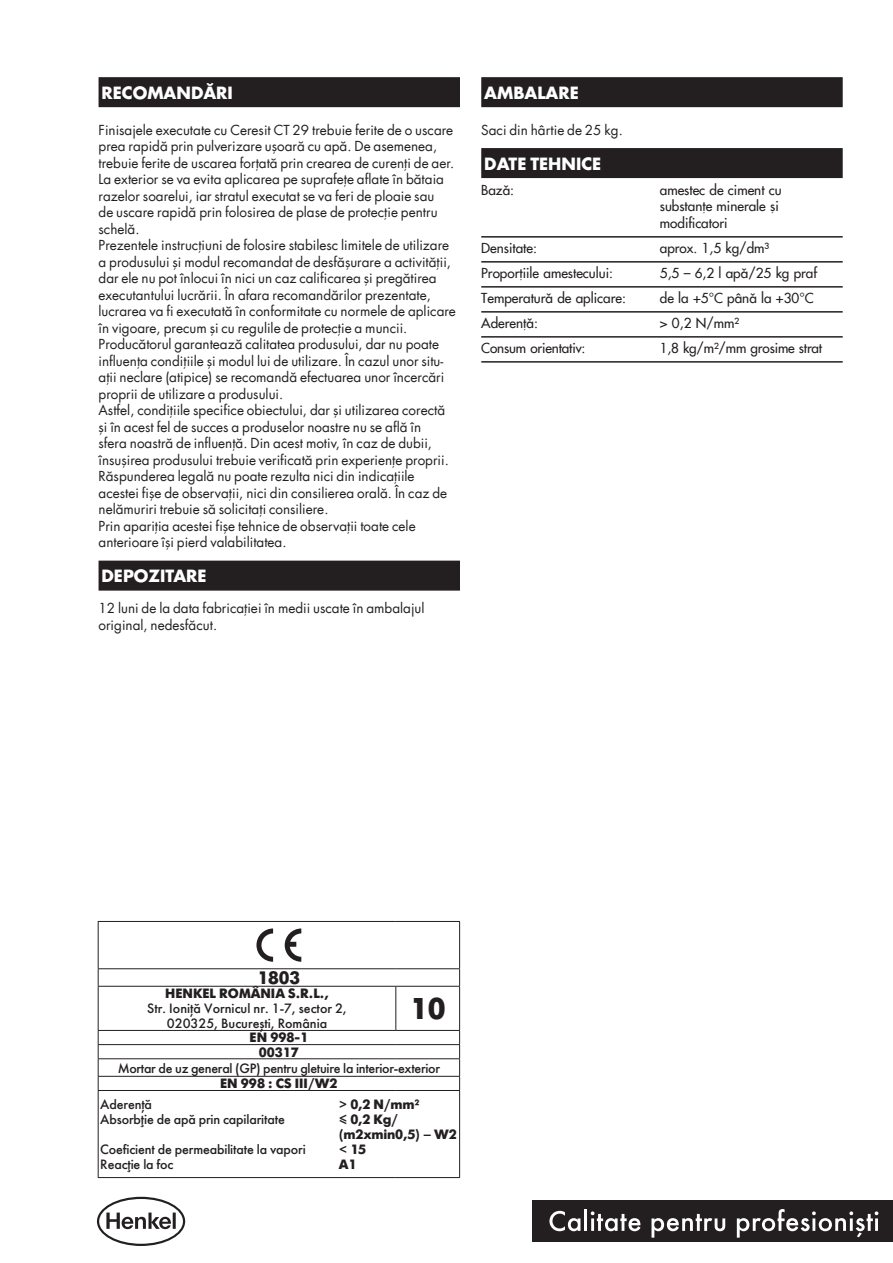
<style>
.page{position:relative;width:893px;height:1263px;background:#fff}
.page>*{position:absolute;margin:0;border:0;box-sizing:border-box;transform-origin:0 0}
.t1{font:700 30px "Futura Futuris";color:#231f20}
.t2{font:700 18px "Futura Futuris";color:#231f20}
.t3{font:700 16.5px "Futura Std";color:#fff}
.t4{font:13.5px/16.5px "Futura Std";color:#231f20}
.t5{font:13.5px/16.5px "Futura Portos";color:#231f20}
.t6{font:13.5px/15px "Futura Futuris";letter-spacing:-.01em;color:#231f20;text-align:center}
.t7{font:700 13.5px/14.1px "Futura Futuris";color:#231f20;text-align:center}
</style>
<div class="page">
<div style="left:99px;top:77px;width:361px;height:30px;background:#231f20"></div>
<div style="left:99px;top:561px;width:361px;height:30px;background:#231f20"></div>
<div style="left:481px;top:77px;width:362px;height:30px;background:#231f20"></div>
<div style="left:481px;top:148px;width:362px;height:30px;background:#231f20"></div>
<hr style="left:481px;top:236px;width:362px;height:2px;background:#231f20">
<hr style="left:481px;top:261px;width:362px;height:2px;background:#231f20">
<hr style="left:481px;top:286px;width:362px;height:2px;background:#231f20">
<hr style="left:481px;top:311px;width:362px;height:2px;background:#231f20">
<hr style="left:481px;top:336px;width:362px;height:2px;background:#231f20">
<hr style="left:481px;top:361px;width:362px;height:2px;background:#231f20">
<hr style="left:98px;top:921px;width:298px;height:1px;background:#231f20">
<hr style="left:98px;top:922px;width:1px;height:46px;background:#231f20">
<hr style="left:396px;top:921px;width:64px;height:1px;background:#231f20">
<hr style="left:459px;top:922px;width:1px;height:46px;background:#231f20">
<hr style="left:98px;top:968px;width:298px;height:1px;background:#231f20">
<svg style="left:98px;top:969px;width:1px;height:17px"></svg>
<hr style="left:396px;top:968px;width:64px;height:1px;background:#231f20">
<svg style="left:459px;top:969px;width:1px;height:17px"></svg>
<hr style="left:98px;top:986px;width:298px;height:1px;background:#231f20">
<hr style="left:98px;top:987px;width:1px;height:43px;background:#231f20">
<hr style="left:396px;top:986px;width:64px;height:1px;background:#231f20">
<hr style="left:395px;top:987px;width:1px;height:43px;background:#231f20">
<hr style="left:459px;top:987px;width:1px;height:43px;background:#231f20">
<hr style="left:98px;top:1030px;width:298px;height:1px;background:#231f20">
<hr style="left:396px;top:1030px;width:64px;height:1px;background:#231f20">
<hr style="left:98px;top:1044px;width:298px;height:1px;background:#231f20">
<hr style="left:396px;top:1044px;width:64px;height:1px;background:#231f20">
<hr style="left:98px;top:1058px;width:298px;height:1px;background:#231f20">
<hr style="left:396px;top:1058px;width:64px;height:1px;background:#231f20">
<hr style="left:98px;top:1076px;width:298px;height:1px;background:#231f20">
<svg style="left:98px;top:1031px;width:1px;height:59px"></svg>
<hr style="left:396px;top:1076px;width:64px;height:1px;background:#231f20">
<svg style="left:459px;top:1031px;width:1px;height:59px"></svg>
<hr style="left:98px;top:1090px;width:298px;height:1px;background:#231f20">
<hr style="left:98px;top:1091px;width:1px;height:86px;background:#231f20">
<hr style="left:396px;top:1090px;width:64px;height:1px;background:#231f20">
<hr style="left:459px;top:1091px;width:1px;height:86px;background:#231f20">
<hr style="left:98px;top:1177px;width:298px;height:1px;background:#231f20">
<hr style="left:396px;top:1177px;width:64px;height:1px;background:#231f20">
<svg style="left:256px;top:928px;width:17px;height:34px"></svg>
<svg style="left:285px;top:928px;width:16px;height:34px"></svg>
<div style="left:533px;top:1200px;width:360px;height:42px;background:#231f20"></div>
<svg style="left:549px;top:1211px;width:31px;height:20px"></svg>
<hr style="left:584px;top:1209px;width:3px;height:22px;background:#fff">
<svg style="left:591px;top:1211px;width:49px;height:20px"></svg>
<svg style="left:651px;top:1214px;width:74px;height:23px"></svg>
<svg style="left:737px;top:1209px;width:141px;height:28px"></svg>
<svg style="left:97px;top:1197px;width:88px;height:49px"></svg>
<p class="t3" style="left:102px;top:81px;width:133px">RECOMANDĂRI</p>
<p class="t4" style="left:99px;top:121px;width:359px">Finisajele executate cu Ceresit CT 29 trebuie ferite de o uscare prea rapidă prin pulverizare ușoară cu apă. De asemenea, trebuie ferite de uscarea forțată prin crearea de curenți de aer.<br>La exterior se va evita aplicarea pe suprafețe aflate în bătaia razelor soarelui, iar stratul executat se va feri de ploaie sau<br>de uscare rapidă prin folosirea de plase de protecție pentru schelă.<br>Prezentele instrucțiuni de folosire stabilesc limitele de utilizare a produsului și modul recomandat de desfășurare a activității, dar ele nu pot înlocui în nici un caz calificarea și pregătirea executantului lucrării. În afara recomandărilor prezentate, lucrarea va fi executată în conformitate cu normele de aplicare în vigoare, precum și cu regulile de protecție a muncii.<br>Producătorul garantează calitatea produsului, dar nu poate influența condițiile și modul lui de utilizare. În cazul unor situ&shy;ații neclare (atipice) se recomandă efectuarea unor încercări proprii de utilizare a produsului.<br>Astfel, condițiile specifice obiectului, dar și utilizarea corectă și în acest fel de succes a produselor noastre nu se află în<br>sfera noastră de influență. Din acest motiv, în caz de dubii, însușirea produsului trebuie verificată prin experiențe proprii.<br>Răspunderea legală nu poate rezulta nici din indicațiile acestei fișe de observații, nici din consilierea orală. În caz de nelămuriri trebuie să solicitați consiliere.<br>Prin apariția acestei fișe tehnice de observații toate cele anterioare își pierd valabilitatea.</p>
<p class="t3" style="left:102px;top:565px;width:107px">DEPOZITARE</p>
<p class="t4" style="left:99px;top:600px;width:327px">12 luni de la data fabricației în medii uscate în ambalajul original, nedesfăcut.</p>
<p class="t3" style="left:484px;top:81px;width:96px">AMBALARE</p>
<p class="t4" style="left:481px;top:121px;width:143px">Saci din hârtie de 25 kg.</p>
<p class="t3" style="left:484px;top:152px;width:119px">DATE TEHNICE</p>
<p class="t5" style="left:481px;top:181px;width:34px">Bază:</p>
<p class="t5" style="left:660px;top:181px;width:123px">amestec de ciment cu substanțe minerale și modificatori</p>
<p class="t5" style="left:481px;top:239px;width:57px">Densitate:</p>
<p class="t5" style="left:660px;top:239px;width:111px">aprox. 1,5 kg/dm³</p>
<p class="t5" style="left:481px;top:264px;width:133px">Proporțiile amestecului:</p>
<p class="t5" style="left:660px;top:264px;width:159px">5,5 – 6,2 l apă/25 kg praf</p>
<p class="t5" style="left:481px;top:289px;width:146px">Temperatură de aplicare:</p>
<p class="t5" style="left:660px;top:289px;width:155px">de la +5°C până la +30°C</p>
<p class="t5" style="left:481px;top:314px;width:58px">Aderență:</p>
<p class="t5" style="left:660px;top:314px;width:81px">&gt; 0,2 N/mm²</p>
<p class="t5" style="left:481px;top:339px;width:106px">Consum orientativ:</p>
<p class="t5" style="left:660px;top:339px;width:164px">1,8 kg/m²/mm grosime strat</p>
<h2 class="t2" style="left:257px;top:967px;width:44px">1803</h2>
<p class="t7" style="left:165px;top:987px;width:165px">HENKEL ROMÂNIA S.R.L.,</p>
<p class="t6" style="left:147px;top:1001px;width:201px">Str. Ioniță Vornicul nr. 1-7, sector 2,<br>020325, București, România</p>
<h1 class="t1" style="left:410px;top:991px;width:37px">10</h1>
<p class="t7" style="left:250px;top:1031px;width:60px">EN 998-1<br>00317</p>
<p class="t6" style="left:118px;top:1060px;width:324px">Mortar de uz general (GP) pentru gletuire la interior-exterior</p>
<p class="t7" style="left:220px;top:1077px;width:119px">EN 998 : CS III/W2</p>
<p class="t6" style="left:100px;top:1097px;width:53px">Aderență</p>
<p class="t7" style="left:339px;top:1097px;width:82px">&gt; 0,2 N/mm²</p>
<p class="t6" style="left:100px;top:1112px;width:186px">Absorbţie de apă prin capilaritate</p>
<p class="t7" style="left:339px;top:1112px;width:120px;line-height:15px;text-align:left">≤ 0,2 Kg/ (m2xmin0,5) – W2</p>
<p class="t6" style="left:100px;top:1142px;width:207px">Coeficient de permeabilitate la vapori</p>
<p class="t7" style="left:339px;top:1142px;width:29px">&lt; 15</p>
<p class="t6" style="left:100px;top:1157px;width:75px">Reacţie la foc</p>
<p class="t7" style="left:339px;top:1157px;width:19px">A1</p>
</div>
